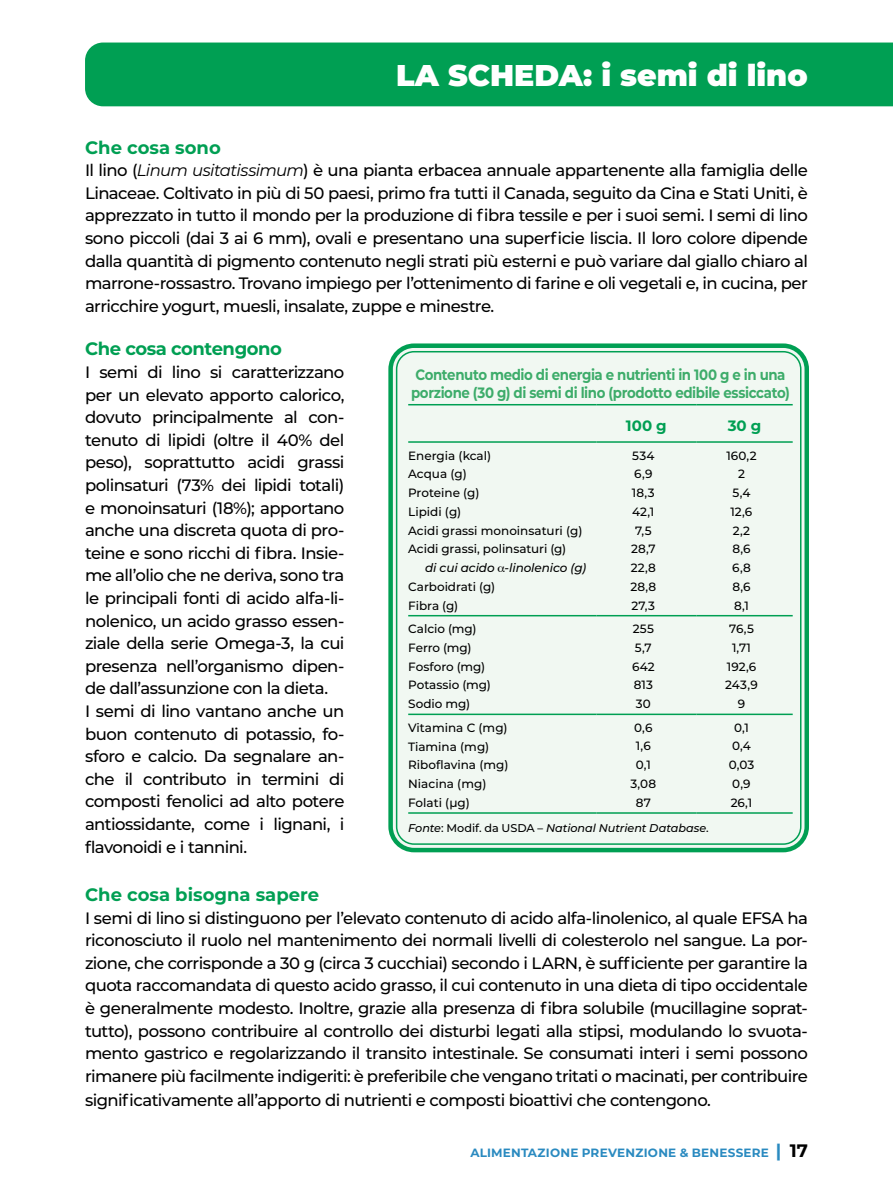
<style>
.page{position:relative;width:893px;height:1191px;background:#fff}
.page>*{position:absolute;margin:0;border:0;box-sizing:border-box;transform-origin:0 0}
.t1{font:900 30px "Montserrat";color:#fff}
.t2{font:700 18px "Montserrat";color:#009f53}
.t3{font:700 18px "Montserrat";letter-spacing:-.025em;color:#009f53}
.t4{font:500 16.5px/22.6px "Montserrat";letter-spacing:-.035em;color:#000;text-align:justify}
.t5{font:700 15px/18px "Montserrat";letter-spacing:-.03em;color:#3dac6a;scale:.89 1}
.t6{font:700 15px "Montserrat";color:#009f53}
.t7{font:500 12px/18.8px "Montserrat";color:#000;text-align:center}
.t8{font:700 12px "Montserrat";letter-spacing:.02em;color:#2a8ac0}
.t9{font:italic 500 12px "Montserrat";letter-spacing:-.005em;color:#000}
.t10{font:italic 500 11.25px "Montserrat";letter-spacing:-.005em;color:#000}
.s1{font-weight:400;font-style:italic}
.s2{font-style:normal}
.s3{font-size:18px}
.s4{font-size:18px;color:#000}
</style>
<div class="page">
<div style="left:85px;top:43px;width:808px;height:63px;background:#009f53"></div>
<div style="left:393px;top:348px;width:411px;height:500px;background:#f1f8f2;border-radius:21px"></div>
<div style="left:388px;top:343px;width:421px;height:509px;border:4px solid #009f53;border-radius:24px"></div>
<div style="left:396px;top:351px;width:405px;height:494px;border:2px solid #009f53;border-radius:18px"></div>
<hr style="left:408px;top:404px;width:188px;height:1px;background:#009f53">
<hr style="left:596px;top:404px;width:100px;height:1px;background:#009f53">
<hr style="left:696px;top:404px;width:97px;height:1px;background:#009f53">
<hr style="left:408px;top:615px;width:188px;height:1px;background:#009f53">
<hr style="left:596px;top:615px;width:100px;height:1px;background:#009f53">
<hr style="left:696px;top:615px;width:97px;height:1px;background:#009f53">
<hr style="left:408px;top:713px;width:188px;height:2px;background:#009f53">
<hr style="left:596px;top:713px;width:100px;height:2px;background:#009f53">
<hr style="left:696px;top:713px;width:97px;height:2px;background:#009f53">
<hr style="left:408px;top:441px;width:188px;height:2px;background:#009f53">
<hr style="left:596px;top:441px;width:100px;height:2px;background:#009f53">
<hr style="left:696px;top:441px;width:97px;height:2px;background:#009f53">
<hr style="left:408px;top:812px;width:188px;height:1px;background:#009f53">
<hr style="left:596px;top:812px;width:100px;height:1px;background:#009f53">
<hr style="left:696px;top:812px;width:97px;height:1px;background:#009f53">
<h1 class="t1" style="left:396px;top:53px;width:413px">LA SCHEDA: i semi di lino</h1>
<p class="t2" style="left:85px;top:134px;width:137px">Che cosa sono</p>
<p class="t4" style="left:85px;top:158px;width:724px">Il lino (<span class="s1">Linum usitatissimum</span>) è una pianta erbacea annuale appartenente alla famiglia delle Linaceae. Coltivato in più di 50 paesi, primo fra tutti il Canada, seguito da Cina e Stati Uniti, è apprezzato in tutto il mondo per la produzione di fibra tessile e per i suoi semi. I semi di lino sono piccoli (dai 3 ai 6 mm), ovali e presentano una superficie liscia. Il loro colore dipende dalla quantità di pigmento contenuto negli strati più esterni e può variare dal giallo chiaro al marrone-rossastro. Trovano impiego per l’ottenimento di farine e oli vegetali e, in cucina, per arricchire yogurt, muesli, insalate, zuppe e minestre.</p>
<p class="t3" style="left:85px;top:336px;width:199px">Che cosa contengono</p>
<p class="t4" style="left:85px;top:360px;width:261px;text-align:left">I semi di lino si caratterizzano per un elevato apporto calorico, dovuto principalmente al con&shy;tenuto di lipidi (oltre il 40% del peso), soprattutto acidi grassi polinsaturi (73% dei lipidi totali) e monoinsaturi (18%); apportano anche una discreta quota di pro&shy;teine e sono ricchi di fibra. Insie&shy;me all’olio che ne deriva, sono tra le principali fonti di acido alfa-li&shy;nolenico, un acido grasso essen&shy;ziale della serie Omega-3, la cui presenza nell’organismo dipen&shy;de dall’assunzione con la dieta.<br>I semi di lino vantano anche un buon contenuto di potassio, fo&shy;sforo e calcio. Da segnalare an&shy;che il contributo in termini di composti fenolici ad alto potere antiossidante, come i lignani, i flavonoidi e i tannini.</p>
<p class="t2" style="left:85px;top:881px;width:236px">Che cosa bisogna sapere</p>
<p class="t4" style="left:85px;top:905px;width:724px">I semi di lino si distinguono per l’elevato contenuto di acido alfa-linolenico, al quale EFSA ha riconosciuto il ruolo nel mantenimento dei normali livelli di colesterolo nel sangue. La por&shy;zione, che corrisponde a 30 g (circa 3 cucchiai) secondo i LARN, è sufficiente per garantire la quota raccomandata di questo acido grasso, il cui contenuto in una dieta di tipo occidentale è generalmente modesto. Inoltre, grazie alla presenza di fibra solubile (mucillagine soprat&shy;tutto), possono contribuire al controllo dei disturbi legati alla stipsi, modulando lo svuota&shy;mento gastrico e regolarizzando il transito intestinale. Se consumati interi i semi possono rimanere più facilmente indigeriti: è preferibile che vengano tritati o macinati, per contribuire</p>
<p class="t4" style="left:85px;top:1088px;width:627px">significativamente all’apporto di nutrienti e composti bioattivi che contengono.</p>
<p class="t5" style="left:411px;top:365px;width:427px">Contenuto medio di energia e nutrienti in 100 g e in una porzione (30 g) di semi di lino (prodotto edibile essiccato)</p>
<p class="t6" style="left:626px;top:414px;width:42px">100 g</p>
<p class="t6" style="left:728px;top:414px;width:35px">30 g</p>
<p class="t7" style="left:408px;top:445px;width:176px;text-align:left">Energia (kcal)<br>Acqua (g)<br>Proteine (g)<br>Lipidi (g)<br>Acidi grassi monoinsaturi (g)<br>Acidi grassi, polinsaturi (g)</p>
<p class="t9" style="left:425px;top:559px;width:162px">di cui acido -linolenico (g)</p>
<p class="t7" style="left:408px;top:577px;width:88px;text-align:left">Carboidrati (g)<br>Fibra (g)</p>
<p class="t7" style="left:630px;top:445px;width:27px">534<br>6,9<br>18,3<br>42,1<br>7,5<br>28,7<br>22,8<br>28,8<br>27,3</p>
<p class="t7" style="left:726px;top:445px;width:32px">160,2<br>2<br>5,4<br>12,6<br>2,2<br>8,6<br>6,8<br>8,6<br>8,1</p>
<p class="t7" style="left:408px;top:619px;width:84px;text-align:left">Calcio (mg)<br>Ferro (mg)<br>Fosforo (mg)<br>Potassio (mg)<br>Sodio mg)</p>
<p class="t7" style="left:632px;top:619px;width:24px">255<br>5,7<br>642<br>813<br>30</p>
<p class="t7" style="left:725px;top:619px;width:34px">76,5<br>1,71<br>192,6<br>243,9<br>9</p>
<p class="t7" style="left:408px;top:717px;width:102px;text-align:left">Vitamina C (mg)<br>Tiamina (mg)<br>Riboflavina (mg)<br>Niacina (mg)<br>Folati (µg)</p>
<p class="t7" style="left:630px;top:717px;width:27px">0,6<br>1,6<br>0,1<br>3,08<br>87</p>
<p class="t7" style="left:729px;top:717px;width:27px">0,1<br>0,4<br>0,03<br>0,9<br>26,1</p>
<p class="t10" style="left:408px;top:820px;width:302px">Fonte<span class="s2">: Modif. da USDA –</span> National Nutrient Database<span class="s2">.</span></p>
<p class="t8" style="left:470px;top:1144px;width:339px">ALIMENTAZIONE PREVENZIONE &amp; BENESSERE <span class="s3">|</span> <span class="s4">17</span></p>
</div>
